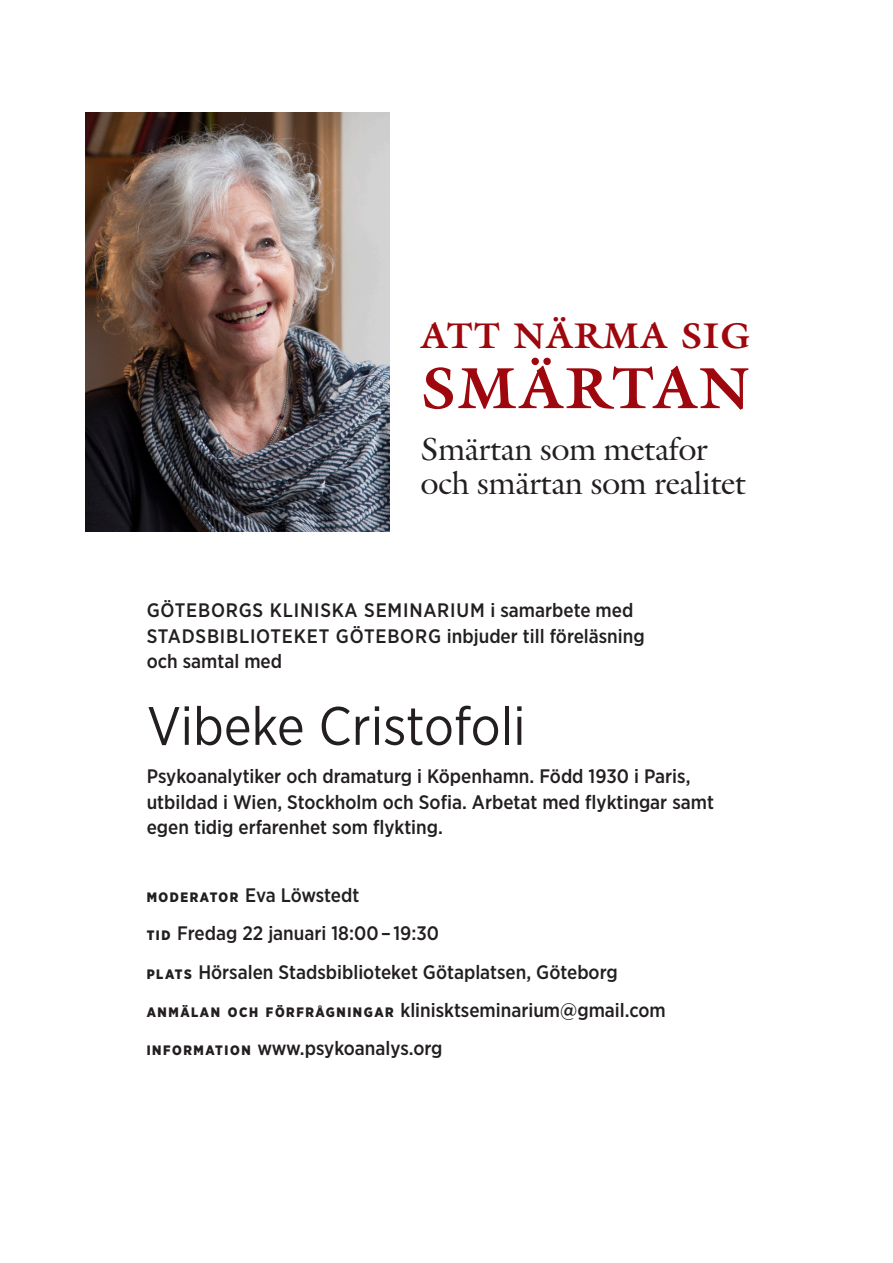
<style>
.page{position:relative;width:893px;height:1263px;background:#fff}
.page>*{position:absolute;margin:0;border:0;box-sizing:border-box;transform-origin:0 0}
.t1{font:700 58.5px "Galliard Std";letter-spacing:.05em;color:#9d070d}
.t2{font:54px "Gotham Narrow";color:#231f20}
.t3{font:700 36px "Galliard Std";letter-spacing:.04em;color:#9d070d}
.t4{font:31.5px/34.5px "Galliard ITC Rm O Sty S";color:#231f20}
.t5{font:500 19.5px/25.5px "Gotham Narrow";color:#231f20}
.s1{font-weight:900;font-size:13.65px}
</style>
<div class="page">
<img style="left:85px;top:113px;width:305px;height:419px">
<p class="t3" style="left:421px;top:312px;width:331px">ATT NÄRMA SIG</p>
<p class="t1" style="left:421px;top:350px;width:330px">SMÄRTAN</p>
<p class="t4" style="left:421px;top:431px;width:326px">Smärtan som metafor och smärtan som realitet</p>
<p class="t5" style="left:147px;top:597px;width:500px">GÖTEBORGS KLINISKA SEMINARIUM i samarbete med<br>STADSBIBLIOTEKET GÖTEBORG inbjuder till föreläsning och samtal med</p>
<p class="t2" style="left:147px;top:692px;width:380px">Vibeke Cristofoli</p>
<p class="t5" style="left:147px;top:763px;width:569px">Psykoanalytiker och dramaturg i Köpenhamn. Född 1930 i Paris, utbildad i Wien, Stockholm och Sofia. Arbetat med flyktingar samt egen tidig erfarenhet som flykting.</p>
<p class="t5" style="left:147px;top:882px;width:214px"><span class="s1">MODERATOR</span> Eva Löwstedt</p>
<p class="t5" style="left:147px;top:920px;width:294px"><span class="s1">TID</span> Fredag 22 januari 18:00 – 19:30</p>
<p class="t5" style="left:147px;top:959px;width:473px"><span class="s1">PLATS</span> Hörsalen Stadsbiblioteket Götaplatsen, Göteborg</p>
<p class="t5" style="left:147px;top:997px;width:521px"><span class="s1">ANMÄLAN OCH FÖRFRÅGNINGAR</span> klinisktseminarium@gmail.com</p>
<p class="t5" style="left:147px;top:1035px;width:297px"><span class="s1">INFORMATION</span> www.psykoanalys.org</p>
</div>
